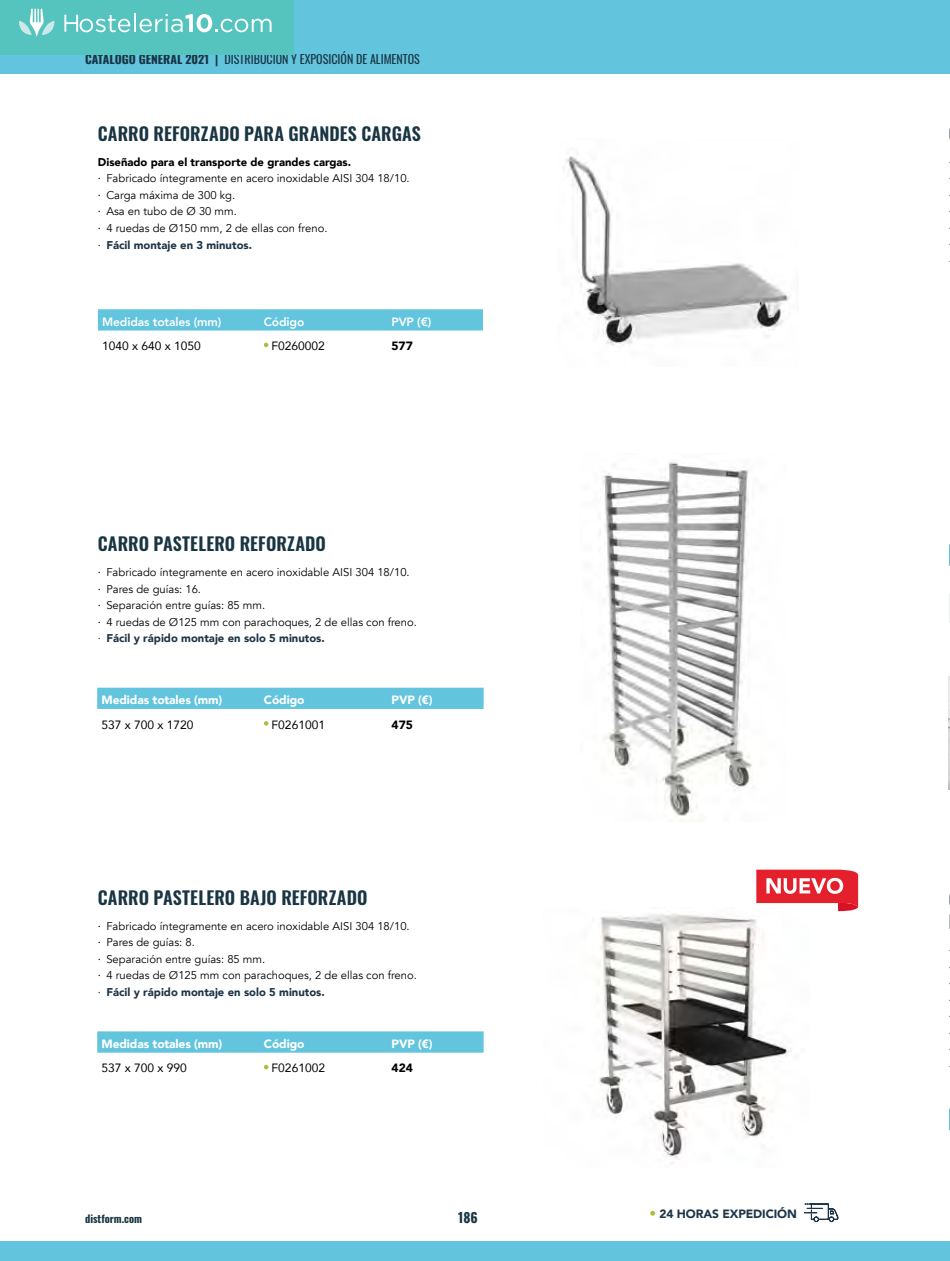
<style>
.page{position:relative;width:950px;height:1261px;background:#fff}
.page>*{position:absolute;margin:0;border:0;box-sizing:border-box;transform-origin:0 0}
.t1{font:600 18px "Oswald";letter-spacing:.005em;color:#193543}
.t2{font:700 13.5px "Oswald";color:#193543}
.t3{font:12px "Avenir";color:#000}
.t4{font:900 12px "Avenir";letter-spacing:-.01em;color:#fff}
.t5{font:12px "Oswald";color:#193543}
.t6{font:800 12px "Avenir";letter-spacing:-.01em;color:#fff}
.t7{font:900 12px "Avenir";letter-spacing:-.01em;color:#1f3547}
.t8{font:900 12px "Avenir";color:#000}
.t9{font:11.25px/16.5px "Avenir";color:#000}
.t10{font:700 10.5px "Oswald";color:#193543}
.s1{font-weight:700}
.s2{font-weight:900}
.s3{font-style:inherit}
.s4{color:#1f3547}
.s5{font-weight:900;color:#1f3547}
.s6{font-weight:400;font-size:13.5px;color:#a1c438}
</style>
<div class="page">
<div style="left:0;top:0;width:949px;height:74px;background:#62c4dd"></div>
<div style="left:0;top:1240px;width:949px;height:20px;background:#62c4dd"></div>
<img style="left:566px;top:156px;width:224px;height:190px">
<div style="left:98px;top:309px;width:385px;height:21px;background:#62c4dd"></div>
<svg style="left:264px;top:342px;width:4px;height:5px"></svg>
<img style="left:948px;top:676px;width:1px;height:113px">
<div style="left:97px;top:687px;width:386px;height:21px;background:#62c4dd"></div>
<svg style="left:264px;top:721px;width:4px;height:4px"></svg>
<div style="left:97px;top:1031px;width:386px;height:21px;background:#62c4dd"></div>
<svg style="left:264px;top:1064px;width:4px;height:5px"></svg>
<img style="left:599px;top:462px;width:153px;height:359px">
<img style="left:597px;top:913px;width:194px;height:251px">
<svg style="left:804px;top:1203px;width:34px;height:19px"></svg>
<svg style="left:756px;top:869px;width:101px;height:41px"></svg>
<div style="left:0;top:0;width:293px;height:54px;background:#55c3be"></div>
<svg style="left:64px;top:14px;width:207px;height:18px"></svg>
<svg style="left:19px;top:9px;width:36px;height:28px"></svg>
<p class="t5" style="left:85px;top:48px;width:336px"><span class="s1">CATÁLOGO GENERAL 2021 |</span> DISTRIBUCIÓN Y EXPOSICIÓN DE ALIMENTOS</p>
<h1 class="t1" style="left:98px;top:124px;width:324px">CARRO REFORZADO PARA GRANDES CARGAS</h1>
<p class="t9" style="left:98px;top:154px;width:313px"><span class="s2">Diseñado para el transporte de grandes cargas.<br></span><span class="s3">·</span> Fabricado íntegramente en acero inoxidable AISI 304 18/10. <span class="s3">·</span> Carga máxima de 300 kg.<br><span class="s3">·</span> Asa en tubo de Ø 30 mm.<br><span class="s3">·</span> 4 ruedas de Ø150 mm, 2 de ellas con freno.<br><span class="s4">·</span> <span class="s5">Fácil montaje en 3 minutos.</span></p>
<p class="t6" style="left:102px;top:312px;width:121px">Medidas totales (mm)</p>
<p class="t6" style="left:264px;top:312px;width:42px">Código</p>
<p class="t6" style="left:391px;top:312px;width:41px">PVP (€)</p>
<p class="t3" style="left:102px;top:336px;width:100px">1040 x 640 x 1050</p>
<p class="t3" style="left:271px;top:336px;width:55px">F0260002</p>
<p class="t8" style="left:391px;top:336px;width:23px">577</p>
<h1 class="t1" style="left:98px;top:534px;width:229px">CARRO PASTELERO REFORZADO</h1>
<p class="t9" style="left:98px;top:564px;width:320px"><span class="s3">·</span> Fabricado íntegramente en acero inoxidable AISI 304 18/10.<br><span class="s3">·</span> Pares de guías: 16.<br><span class="s3">·</span> Separación entre guías: 85 mm.<br><span class="s3">·</span> 4 ruedas de Ø125 mm con parachoques, 2 de ellas con freno. <span class="s4">·</span> <span class="s5">Fácil y rápido montaje en solo 5 minutos.</span></p>
<p class="t4" style="left:101px;top:689px;width:122px">Medidas totales (mm)</p>
<p class="t4" style="left:264px;top:689px;width:42px">Código</p>
<p class="t4" style="left:391px;top:689px;width:43px">PVP (€)</p>
<p class="t3" style="left:101px;top:714px;width:94px">537 x 700 x 1720</p>
<p class="t3" style="left:271px;top:714px;width:55px">F0261001</p>
<p class="t8" style="left:391px;top:714px;width:23px">475</p>
<h1 class="t1" style="left:98px;top:887px;width:271px">CARRO PASTELERO BAJO REFORZADO</h1>
<p class="t9" style="left:98px;top:917px;width:320px"><span class="s3">·</span> Fabricado íntegramente en acero inoxidable AISI 304 18/10.<br><span class="s3">·</span> Pares de guías: 8.<br><span class="s3">·</span> Separación entre guías: 85 mm.<br><span class="s3">·</span> 4 ruedas de Ø125 mm con parachoques, 2 de ellas con freno. <span class="s4">·</span> <span class="s5">Fácil y rápido montaje en solo 5 minutos.</span></p>
<p class="t4" style="left:101px;top:1033px;width:122px">Medidas totales (mm)</p>
<p class="t4" style="left:264px;top:1033px;width:42px">Código</p>
<p class="t4" style="left:391px;top:1033px;width:43px">PVP (€)</p>
<p class="t3" style="left:101px;top:1058px;width:87px">537 x 700 x 990</p>
<p class="t3" style="left:271px;top:1058px;width:55px">F0261002</p>
<p class="t8" style="left:391px;top:1057px;width:23px">424</p>
<p class="t10" style="left:85px;top:1213px;width:59px">distform.com</p>
<p class="t2" style="left:458px;top:1210px;width:21px">186</p>
<p class="t7" style="left:649px;top:1203px;width:149px"><span class="s6">•</span> 24 HORAS EXPEDICIÓN</p>
</div>
